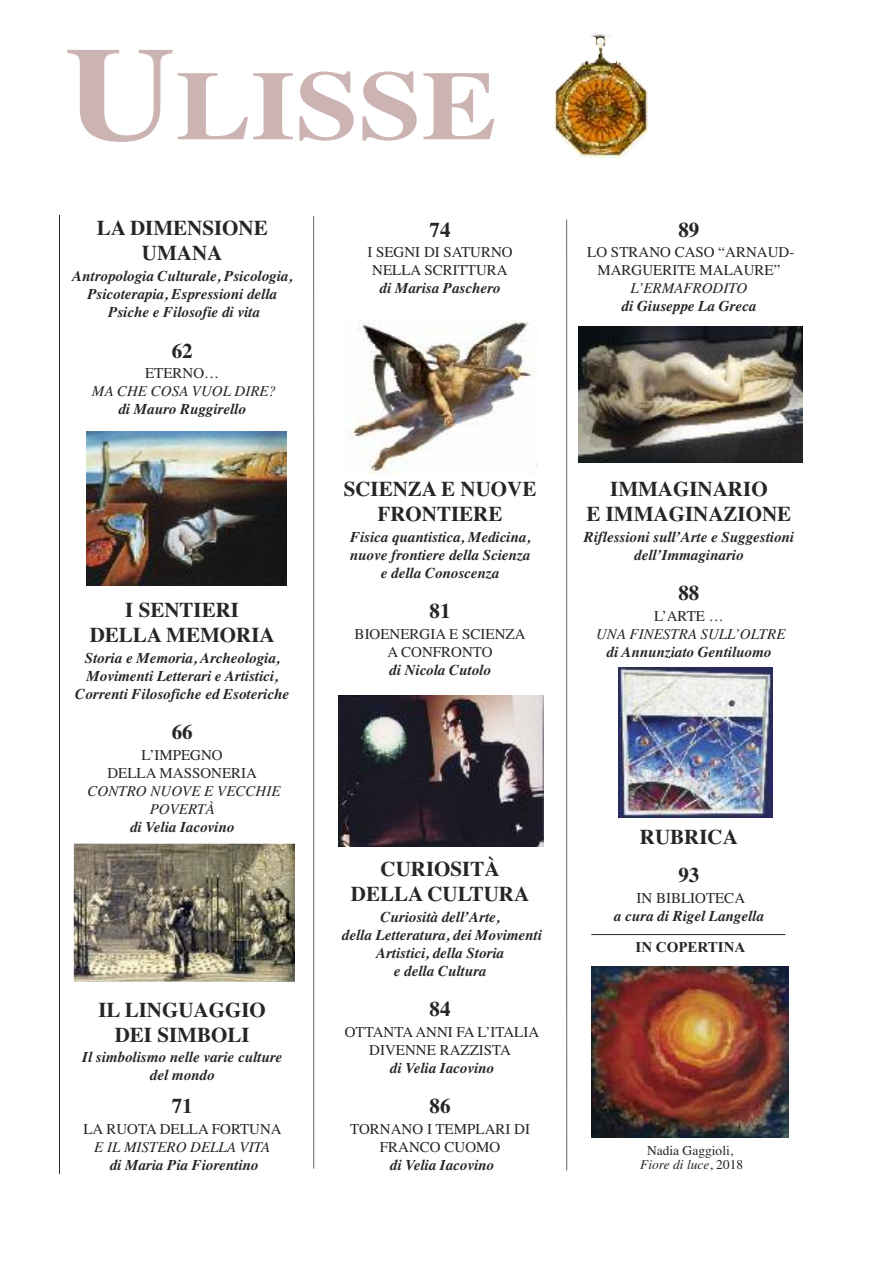
<style>
.page{position:relative;width:893px;height:1263px;background:#fff}
.page>*{position:absolute;margin:0;border:0;box-sizing:border-box;transform-origin:0 0}
.t1{font:700 97.65px "Times";color:#cbb4b2;scale:1.16 1}
.t2{font:700 21px/25.2px "Times";color:#272526;text-align:center}
.t3{font:italic 700 15px/18px "Times";color:#272526;text-align:center}
.t4{font:15px/18px "Times";color:#272526;text-align:center}
.t5{font:italic 15px/18px "Times";color:#272526;text-align:center}
.t6{font:700 15px "Times New Roman";color:#272526}
.t7{font:13.5px/14.2px "Times";color:#272526;text-align:center}
.s1{font-size:132.3px}
.s2{font-style:italic}
</style>
<div class="page">
<img style="left:554px;top:33px;width:94px;height:125px">
<div style="left:596px;top:38px;width:9px;height:7px;background:#f4f4f1;border-radius:50%"></div>
<hr style="left:313px;top:216px;width:1px;height:952px;background:#686767">
<hr style="left:566px;top:219px;width:1px;height:951px;background:#686767">
<img style="left:592px;top:966px;width:196px;height:171px">
<hr style="left:59px;top:215px;width:1px;height:959px;background:#272526">
<img style="left:86px;top:431px;width:201px;height:155px">
<img style="left:74px;top:844px;width:221px;height:138px">
<img style="left:347px;top:320px;width:190px;height:154px">
<img style="left:338px;top:695px;width:206px;height:151px">
<img style="left:579px;top:326px;width:223px;height:136px">
<img style="left:619px;top:667px;width:154px;height:150px">
<hr style="left:591px;top:934px;width:194px;height:1px;background:#272526">
<h1 class="t1" style="left:65px;top:48px;width:374px"><span class="s1">U</span>LISSE</h1>
<h2 class="t2" style="left:97px;top:215px;width:172px">LA DIMENSIONE<br>UMANA</h2>
<p class="t3" style="left:72px;top:267px;width:222px">Antropologia Culturale, Psicologia,<br>Psicoterapia, Espressioni della<br>Psiche e Filosofie di vita</p>
<h2 class="t2" style="left:172px;top:338px;width:22px">62</h2>
<p class="t4" style="left:145px;top:364px;width:76px">ETERNO…</p>
<p class="t5" style="left:92px;top:382px;width:186px">MA CHE COSA VUOL DIRE?</p>
<p class="t3" style="left:118px;top:400px;width:129px">di Mauro Ruggirello</p>
<h2 class="t2" style="left:90px;top:597px;width:186px">I SENTIERI<br>DELLA MEMORIA</h2>
<p class="t3" style="left:75px;top:649px;width:215px">Storia e Memoria, Archeologia,<br>Movimenti Letterari e Artistici,<br>Correnti Filosofiche ed Esoteriche</p>
<h2 class="t2" style="left:172px;top:719px;width:22px">66</h2>
<p class="t4" style="left:107px;top:746px;width:151px">L’IMPEGNO<br>DELLA MASSONERIA</p>
<p class="t5" style="left:88px;top:782px;width:194px">CONTRO NUOVE E VECCHIE<br>POVERTÀ</p>
<p class="t3" style="left:130px;top:818px;width:106px">di Velia Iacovino</p>
<h2 class="t2" style="left:98px;top:997px;width:169px">IL LINGUAGGIO<br>DEI SIMBOLI</h2>
<p class="t3" style="left:82px;top:1048px;width:202px">Il simbolismo nelle varie culture del mondo</p>
<h2 class="t2" style="left:172px;top:1093px;width:22px">71</h2>
<p class="t4" style="left:83px;top:1120px;width:200px">LA RUOTA DELLA FORTUNA</p>
<p class="t5" style="left:94px;top:1138px;width:177px">E IL MISTERO DELLA VITA</p>
<p class="t3" style="left:110px;top:1156px;width:150px">di Maria Pia Fiorentino</p>
<h2 class="t2" style="left:430px;top:217px;width:22px">74</h2>
<p class="t4" style="left:367px;top:243px;width:147px">I SEGNI DI SATURNO<br>NELLA SCRITTURA</p>
<p class="t3" style="left:380px;top:279px;width:122px">di Marisa Paschero</p>
<h2 class="t2" style="left:344px;top:476px;width:194px">SCIENZA E NUOVE<br>FRONTIERE</h2>
<p class="t3" style="left:350px;top:527px;width:182px">Fisica quantistica, Medicina, nuove frontiere della Scienza e della Conoscenza</p>
<h2 class="t2" style="left:430px;top:598px;width:22px">81</h2>
<p class="t4" style="left:355px;top:625px;width:172px">BIOENERGIA E SCIENZA<br>A CONFRONTO</p>
<p class="t3" style="left:389px;top:661px;width:103px">di Nicola Cutolo</p>
<h2 class="t2" style="left:351px;top:856px;width:180px">CURIOSITÀ<br>DELLA CULTURA</h2>
<p class="t3" style="left:342px;top:907px;width:201px">Curiosità dell’Arte,<br>della Letteratura, dei Movimenti<br>Artistici, della Storia<br>e della Cultura</p>
<h2 class="t2" style="left:430px;top:996px;width:22px">84</h2>
<p class="t4" style="left:345px;top:1022px;width:196px">OTTANTAANNI FA L’ITALIA<br>DIVENNE RAZZISTA</p>
<p class="t3" style="left:390px;top:1058px;width:106px">di Velia Iacovino</p>
<h2 class="t2" style="left:430px;top:1093px;width:22px">86</h2>
<p class="t4" style="left:350px;top:1120px;width:181px">TORNANO I TEMPLARI DI<br>FRANCO CUOMO</p>
<p class="t3" style="left:390px;top:1156px;width:106px">di Velia Iacovino</p>
<h2 class="t2" style="left:678px;top:217px;width:22px">89</h2>
<p class="t4" style="left:587px;top:243px;width:209px">LO STRANO CASO “ARNAUD-<br>MARGUERITE MALAURE”</p>
<p class="t5" style="left:631px;top:279px;width:118px">L’ERMAFRODITO</p>
<p class="t3" style="left:622px;top:297px;width:136px">di Giuseppe La Greca</p>
<h2 class="t2" style="left:586px;top:476px;width:206px">IMMAGINARIO<br>E IMMAGINAZIONE</h2>
<p class="t3" style="left:584px;top:527px;width:212px">Riflessioni sull’Arte e Suggestioni dell’Immaginario</p>
<h2 class="t2" style="left:678px;top:580px;width:22px">88</h2>
<p class="t4" style="left:654px;top:607px;width:71px">L’ARTE …</p>
<p class="t5" style="left:596px;top:625px;width:191px">UNA FINESTRA SULL’OLTRE</p>
<p class="t3" style="left:607px;top:643px;width:166px">di Annunziato Gentiluomo</p>
<h2 class="t2" style="left:640px;top:818px;width:100px;line-height:37.5px">RUBRICA<br>93</h2>
<p class="t4" style="left:636px;top:888px;width:110px">IN BIBLIOTECA</p>
<p class="t3" style="left:614px;top:906px;width:151px">a cura di Rigel Langella</p>
<p class="t6" style="left:635px;top:938px;width:111px">IN COPERTINA</p>
<p class="t7" style="left:640px;top:1143px;width:104px">Nadia Gaggioli,<br><span class="s2">Fiore di luce</span>, 2018</p>
</div>
